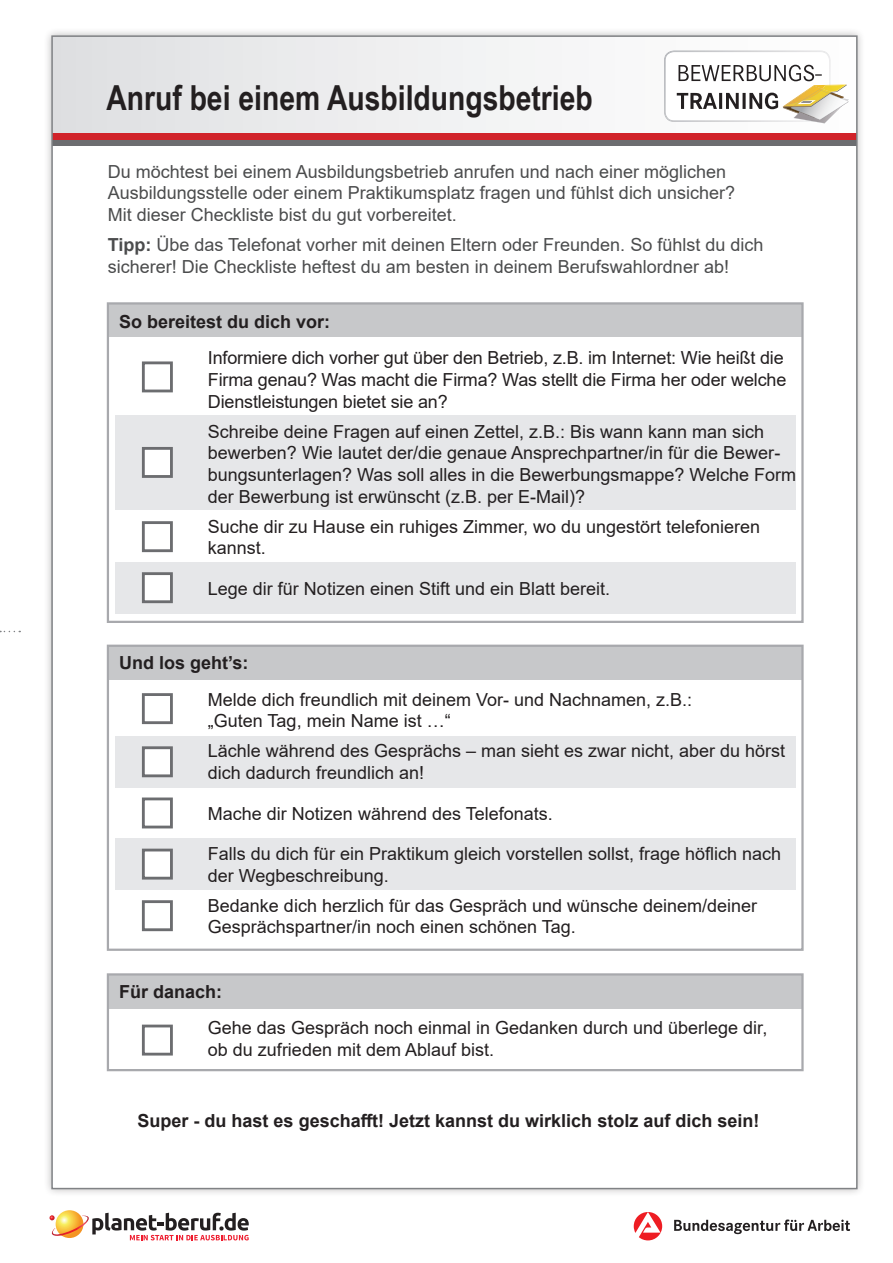
<style>
.page{position:relative;width:893px;height:1263px;background:#fff}
.page>*{position:absolute;margin:0;border:0;box-sizing:border-box;transform-origin:0 0}
.t1{font:700 34.5px "Arial Narrow";color:#231f20}
.t2{font:18px/21.6px "Arial";color:#231f20}
.t3{font:18px/21.6px "Arial";color:#4b4c4d}
.t4{font:700 18px "Arial";color:#231f20}
.s1{font-weight:700}
</style>
<div class="page">
<div style="left:43px;top:27px;width:823px;height:1170px;background:#231f20;opacity:.3"></div>
<div style="left:52px;top:36px;width:805px;height:1152px;background:#fff"></div>
<div style="left:52px;top:36px;width:805px;height:104px;background:linear-gradient(to right,#e0e1e3,#fff)"></div>
<div style="left:52px;top:139px;width:805px;height:7px;background:#6c6d70"></div>
<div style="left:52px;top:133px;width:805px;height:6px;background:#d1232a"></div>
<svg style="left:674px;top:1219px;width:176px;height:15px"></svg>
<svg style="left:634px;top:1212px;width:28px;height:28px"></svg>
<svg style="left:56px;top:1210px;width:27px;height:28px"></svg>
<svg style="left:50px;top:1213px;width:199px;height:27px"></svg>
<svg style="left:0;top:631px;width:20px;height:1px"></svg>
<svg style="left:664px;top:51px;width:185px;height:72px"></svg>
<div style="left:108px;top:974px;width:694px;height:35px;background:#c7c8ca"></div>
<div style="left:107px;top:973px;width:697px;height:98px;border:2px solid #a8a9ad"></div>
<div style="left:108px;top:646px;width:694px;height:33px;background:#c7c8ca"></div>
<div style="left:107px;top:645px;width:697px;height:306px;border:2px solid #a8a9ad"></div>
<div style="left:115px;top:736px;width:680px;height:51px;background:#e6e7e9"></div>
<div style="left:115px;top:838px;width:680px;height:52px;background:#e6e7e9"></div>
<div style="left:108px;top:303px;width:694px;height:34px;background:#c7c8ca"></div>
<div style="left:107px;top:302px;width:697px;height:321px;border:2px solid #a8a9ad"></div>
<div style="left:115px;top:415px;width:680px;height:95px;background:#e6e7e9"></div>
<div style="left:115px;top:562px;width:680px;height:52px;background:#e6e7e9"></div>
<div style="left:142px;top:746px;width:31px;height:31px;background:#fff;border:3px solid #6c6d70"></div>
<div style="left:142px;top:693px;width:31px;height:31px;background:#fff;border:3px solid #6c6d70"></div>
<div style="left:142px;top:849px;width:31px;height:30px;background:#fff;border:3px solid #6c6d70"></div>
<div style="left:142px;top:900px;width:31px;height:31px;background:#fff;border:3px solid #6c6d70"></div>
<div style="left:142px;top:797px;width:31px;height:31px;background:#fff;border:3px solid #6c6d70"></div>
<div style="left:142px;top:361px;width:31px;height:31px;background:#fff;border:3px solid #6c6d70"></div>
<div style="left:142px;top:447px;width:31px;height:31px;background:#fff;border:3px solid #6c6d70"></div>
<div style="left:142px;top:521px;width:31px;height:31px;background:#fff;border:3px solid #6c6d70"></div>
<div style="left:142px;top:572px;width:31px;height:31px;background:#fff;border:3px solid #6c6d70"></div>
<div style="left:142px;top:1024px;width:31px;height:31px;background:#fff;border:3px solid #6c6d70"></div>
<h1 class="t1" style="left:106px;top:72px;width:488px">Anruf bei einem Ausbildungsbetrieb</h1>
<p class="t3" style="left:108px;top:161px;width:629px">Du möchtest bei einem Ausbildungsbetrieb anrufen und nach einer möglichen<br>Ausbildungsstelle oder einem Praktikumsplatz fragen und fühlst dich unsicher?<br>Mit dieser Checkliste bist du gut vorbereitet.</p>
<p class="t3" style="left:108px;top:234px;width:657px"><span class="s1">Tipp:</span> Übe das Telefonat vorher mit deinen Eltern oder Freunden. So fühlst du dich sicherer! Die Checkliste heftest du am besten in deinem Berufswahlordner ab!</p>
<p class="t4" style="left:119px;top:309px;width:213px">So bereitest du dich vor:</p>
<p class="t2" style="left:208px;top:347px;width:580px">Informiere dich vorher gut über den Betrieb, z.B. im Internet: Wie heißt die<br>Firma genau? Was macht die Firma? Was stellt die Firma her oder welche<br>Dienstleistungen bietet sie an?</p>
<p class="t2" style="left:208px;top:420px;width:590px">Schreibe deine Fragen auf einen Zettel, z.B.: Bis wann kann man sich bewerben? Wie lautet der/die genaue Ansprechpartner/in für die Bewer&shy;bungsunterlagen? Was soll alles in die Bewerbungsmappe? Welche Form der Bewerbung ist erwünscht (z.B. per E-Mail)?</p>
<p class="t2" style="left:208px;top:515px;width:554px">Suche dir zu Hause ein ruhiges Zimmer, wo du ungestört telefonieren kannst.</p>
<p class="t2" style="left:208px;top:578px;width:404px">Lege dir für Notizen einen Stift und ein Blatt bereit.</p>
<p class="t4" style="left:119px;top:650px;width:131px">Und los geht’s:</p>
<p class="t2" style="left:208px;top:688px;width:486px">Melde dich freundlich mit deinem Vor- und Nachnamen, z.B.: „Guten Tag, mein Name ist …“</p>
<p class="t2" style="left:208px;top:740px;width:579px">Lächle während des Gesprächs – man sieht es zwar nicht, aber du hörst dich dadurch freundlich an!</p>
<p class="t2" style="left:208px;top:802px;width:346px">Mache dir Notizen während des Telefonats.</p>
<p class="t2" style="left:208px;top:843px;width:575px">Falls du dich für ein Praktikum gleich vorstellen sollst, frage höflich nach der Wegbeschreibung.</p>
<p class="t2" style="left:208px;top:895px;width:551px">Bedanke dich herzlich für das Gespräch und wünsche deinem/deiner<br>Gesprächspartner/in noch einen schönen Tag.</p>
<p class="t4" style="left:119px;top:979px;width:105px">Für danach:</p>
<p class="t2" style="left:208px;top:1017px;width:561px">Gehe das Gespräch noch einmal in Gedanken durch und überlege dir, ob du zufrieden mit dem Ablauf bist.</p>
<p class="t4" style="left:138px;top:1108px;width:623px">Super - du hast es geschafft! Jetzt kannst du wirklich stolz auf dich sein!</p>
</div>
